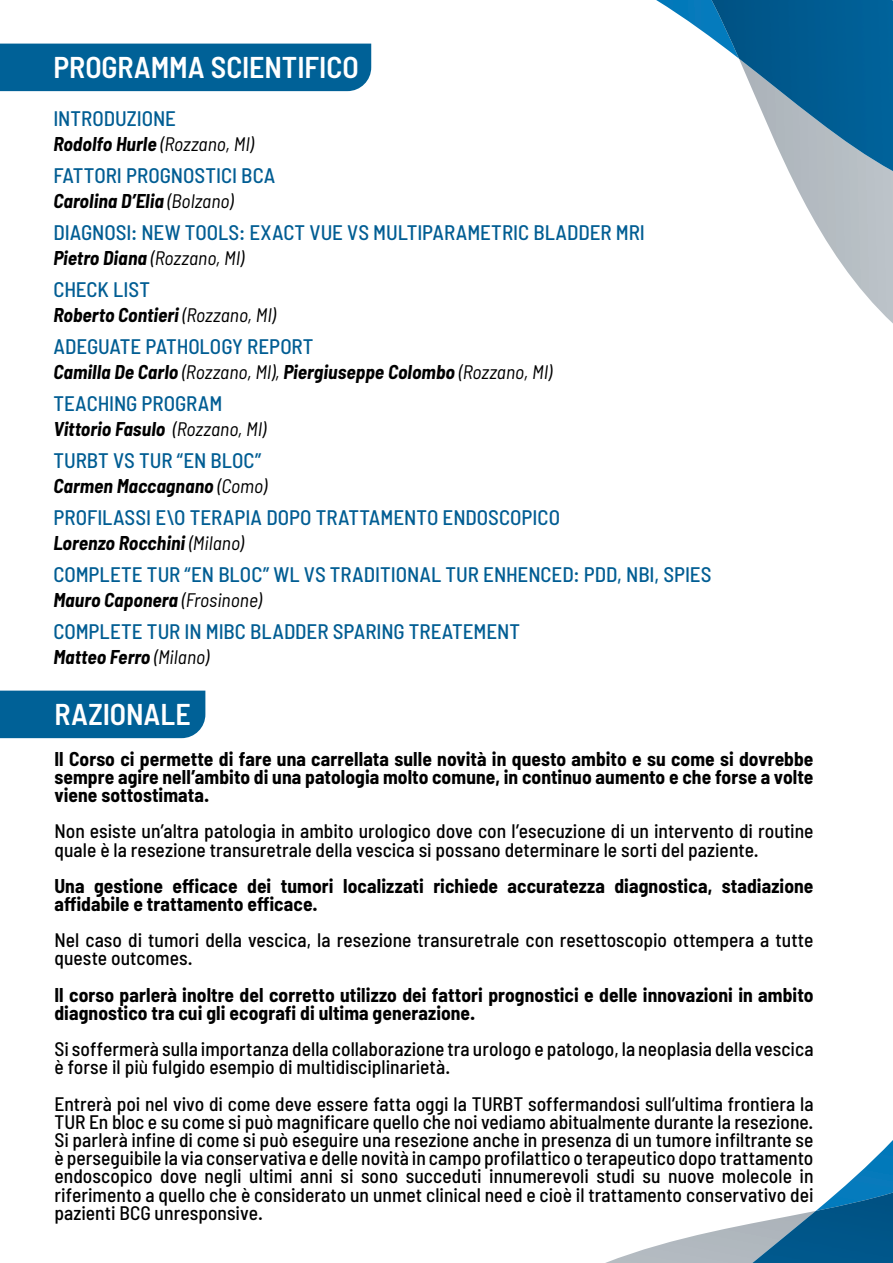
<style>
.page{position:relative;width:893px;height:1263px;background:#fff}
.page>*{position:absolute;margin:0;border:0;box-sizing:border-box;transform-origin:0 0}
.t1{font:600 semi-condensed 30px "Barlow";color:#fff}
.t2{font:500 semi-condensed 21px "Barlow";color:#005d93}
.t3{font:500 semi-condensed 19.5px/18.1px "Barlow";color:#000}
.t4{font:700 semi-condensed 19.5px/18.1px "Barlow";letter-spacing:.005em;color:#000}
.t5{font:italic 700 semi-condensed 19.5px "Barlow";letter-spacing:.005em;color:#000}
.t6{font:italic semi-condensed 19.5px "Barlow";letter-spacing:-.005em;color:#000}
.s1{font-weight:400}
.s2{font-weight:700}
</style>
<div class="page">
<div style="left:0;top:691px;width:205px;height:47px;background:#006197"></div>
<div style="left:0;top:44px;width:371px;height:47px;background:#006197"></div>
<svg style="left:656px;top:0;width:237px;height:324px"></svg>
<img style="left:711px;top:0;width:182px;height:171px">
<svg style="left:605px;top:1140px;width:288px;height:123px"></svg>
<img style="left:752px;top:1192px;width:141px;height:71px">
<h1 class="t1" style="left:53px;top:49px;width:307px">PROGRAMMA SCIENTIFICO</h1>
<p class="t2" style="left:53px;top:106px;width:124px">INTRODUZIONE</p>
<p class="t5" style="left:53px;top:132px;width:202px">Rodolfo Hurle <span class="s1">(Rozzano, MI)</span></p>
<p class="t2" style="left:53px;top:163px;width:223px">FATTORI PROGNOSTICI BCA</p>
<p class="t5" style="left:53px;top:189px;width:181px">Carolina D’Elia <span class="s1">(Bolzano)</span></p>
<p class="t2" style="left:53px;top:220px;width:593px">DIAGNOSI: NEW TOOLS: EXACT VUE VS MULTIPARAMETRIC BLADDER MRI</p>
<p class="t6" style="left:53px;top:246px;width:192px"><span class="s2">Pietro Diana</span> (Rozzano, MI)</p>
<p class="t2" style="left:53px;top:277px;width:98px">CHECK LIST</p>
<p class="t5" style="left:53px;top:303px;width:224px">Roberto Contieri <span class="s1">(Rozzano, MI)</span></p>
<p class="t2" style="left:53px;top:334px;width:262px">ADEGUATE PATHOLOGY REPORT</p>
<p class="t5" style="left:53px;top:360px;width:500px">Camilla De Carlo <span class="s1">(Rozzano, MI),</span> Piergiuseppe Colombo <span class="s1">(Rozzano, MI)</span></p>
<p class="t2" style="left:53px;top:391px;width:171px">TEACHING PROGRAM</p>
<p class="t5" style="left:53px;top:417px;width:214px">Vittorio Fasulo <span class="s1">(Rozzano, MI)</span></p>
<p class="t2" style="left:53px;top:448px;width:210px">TURBT VS TUR “EN BLOC”</p>
<p class="t5" style="left:53px;top:474px;width:215px">Carmen Maccagnano <span class="s1">(Como)</span></p>
<p class="t2" style="left:53px;top:505px;width:508px">PROFILASSI E\O TERAPIA DOPO TRATTAMENTO ENDOSCOPICO</p>
<p class="t5" style="left:53px;top:531px;width:192px">Lorenzo Rocchini <span class="s1">(Milano)</span></p>
<p class="t2" style="left:53px;top:562px;width:660px">COMPLETE TUR “EN BLOC” WL VS TRADITIONAL TUR ENHENCED: PDD, NBI, SPIES</p>
<p class="t5" style="left:53px;top:588px;width:210px">Mauro Caponera <span class="s1">(Frosinone)</span></p>
<p class="t2" style="left:53px;top:619px;width:468px">COMPLETE TUR IN MIBC BLADDER SPARING TREATEMENT</p>
<p class="t5" style="left:53px;top:645px;width:157px">Matteo Ferro <span class="s1">(Milano)</span></p>
<h1 class="t1" style="left:54px;top:696px;width:138px">RAZIONALE</h1>
<p class="t4" style="left:54px;top:749px;width:760px;text-align:justify">Il Corso ci permette di fare una carrellata sulle novità in questo ambito e su come si dovrebbe sempre agire nell’ambito di una patologia molto comune, in continuo aumento e che forse a volte viene sottostimata.</p>
<p class="t3" style="left:54px;top:822px;width:761px">Non esiste un’altra patologia in ambito urologico dove con l’esecuzione di un intervento di routine quale è la resezione transuretrale della vescica si possano determinare le sorti del paziente.</p>
<p class="t4" style="left:54px;top:876px;width:761px">Una gestione efficace dei tumori localizzati richiede accuratezza diagnostica, stadiazione affidabile e trattamento efficace.</p>
<p class="t3" style="left:54px;top:931px;width:760px">Nel caso di tumori della vescica, la resezione transuretrale con resettoscopio ottempera a tutte queste outcomes.</p>
<p class="t4" style="left:54px;top:985px;width:761px">Il corso parlerà inoltre del corretto utilizzo dei fattori prognostici e delle innovazioni in ambito diagnostico tra cui gli ecografi di ultima generazione.</p>
<p class="t3" style="left:54px;top:1040px;width:761px">Si soffermerà sulla importanza della collaborazione tra urologo e patologo, la neoplasia della vescica è forse il più fulgido esempio di multidisciplinarietà.</p>
<p class="t3" style="left:54px;top:1094px;width:761px;text-align:justify">Entrerà poi nel vivo di come deve essere fatta oggi la TURBT soffermandosi sull’ultima frontiera la TUR En bloc e su come si può magnificare quello che noi vediamo abitualmente durante la resezione.<br>Si parlerà infine di come si può eseguire una resezione anche in presenza di un tumore infiltrante se è perseguibile la via conservativa e delle novità in campo profilattico o terapeutico dopo trattamento endoscopico dove negli ultimi anni si sono succeduti innumerevoli studi su nuove molecole in riferimento a quello che è considerato un unmet clinical need e cioè il trattamento conservativo dei pazienti BCG unresponsive.</p>
</div>
